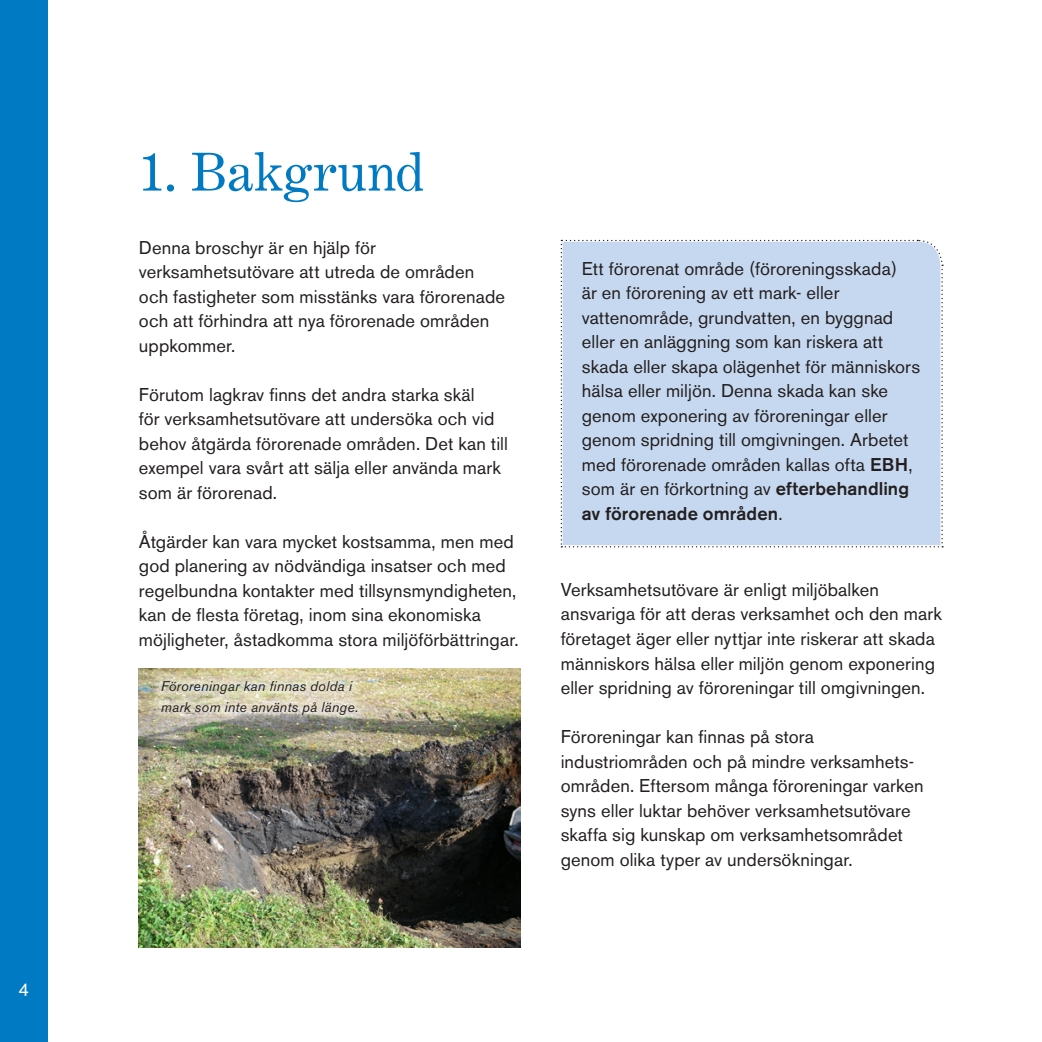
<style>
.page{position:relative;width:1042px;height:1042px;background:#fff}
.page>*{position:absolute;margin:0;border:0;box-sizing:border-box;transform-origin:0 0}
.Rubrik_1{font:52.5px "Century Expanded";letter-spacing:.01em;color:#007ac2}
.Brödtext{font:18.38px/24.5px "Akzidenz Grotesk BE";letter-spacing:.005em;color:#231f20}
.t1{font:18.38px "Akzidenz Grotesk BE";color:#fff}
.Bildtext{font:italic 14px/21px "Akzidenz Grotesk BE";letter-spacing:.015em;color:#231f20}
.s1{font-weight:500}
</style>
<div class="page">
<div style="left:0;top:0;width:48px;height:1042px;background:#007ac2"></div>
<div style="left:561px;top:239px;width:382px;height:308px;background:#c6d8ef"></div>
<img style="left:139px;top:668px;width:382px;height:279px">
<div style="left:152px;top:670px;width:215px;height:55px;background:#fff;opacity:.84"></div>
<p class="t1" style="left:19px;top:979px;width:12px">4</p>
<p class="Rubrik_1" style="left:139px;top:140px;width:287px">1. Bakgrund</p>
<p class="Brödtext" style="left:139px;top:235px;width:368px">Denna broschyr är en hjälp för verksamhetsutövare att utreda de områden och fastigheter som misstänks vara förorenade och att förhindra att nya förorenade områden uppkommer.</p>
<p class="Brödtext" style="left:139px;top:382px;width:370px">Förutom lagkrav finns det andra starka skäl<br>för verksamhetsutövare att undersöka och vid behov åtgärda förorenade områden. Det kan till exempel vara svårt att sälja eller använda mark som är förorenad.</p>
<p class="Brödtext" style="left:139px;top:529px;width:381px">Åtgärder kan vara mycket kostsamma, men med god planering av nödvändiga insatser och med regelbundna kontakter med tillsynsmyndigheten, kan de flesta företag, inom sina ekonomiska möjligheter, åstadkomma stora miljöförbättringar.</p>
<p class="Bildtext" style="left:161px;top:675px;width:199px">Föroreningar kan finnas dolda i mark som inte använts på länge.</p>
<p class="Brödtext" style="left:582px;top:256px;width:340px">Ett förorenat område (föroreningsskada)<br>är en förorening av ett mark- eller vattenområde, grundvatten, en byggnad eller en anläggning som kan riskera att skada eller skapa olägenhet för människors hälsa eller miljön. Denna skada kan ske genom exponering av föroreningar eller genom spridning till omgivningen. Arbetet med förorenade områden kallas ofta <span class="s1">EBH</span>, som är en förkortning av <span class="s1">efterbehandling av förorenade områden</span>.</p>
<p class="Brödtext" style="left:561px;top:577px;width:383px">Verksamhetsutövare är enligt miljöbalken ansvariga för att deras verksamhet och den mark företaget äger eller nyttjar inte riskerar att skada människors hälsa eller miljön genom exponering eller spridning av föroreningar till omgivningen.</p>
<p class="Brödtext" style="left:561px;top:724px;width:364px">Föroreningar kan finnas på stora industriområden och på mindre verksamhets&shy;områden. Eftersom många föroreningar varken syns eller luktar behöver verksamhetsutövare skaffa sig kunskap om verksamhetsområdet genom olika typer av undersökningar.</p>
</div>
